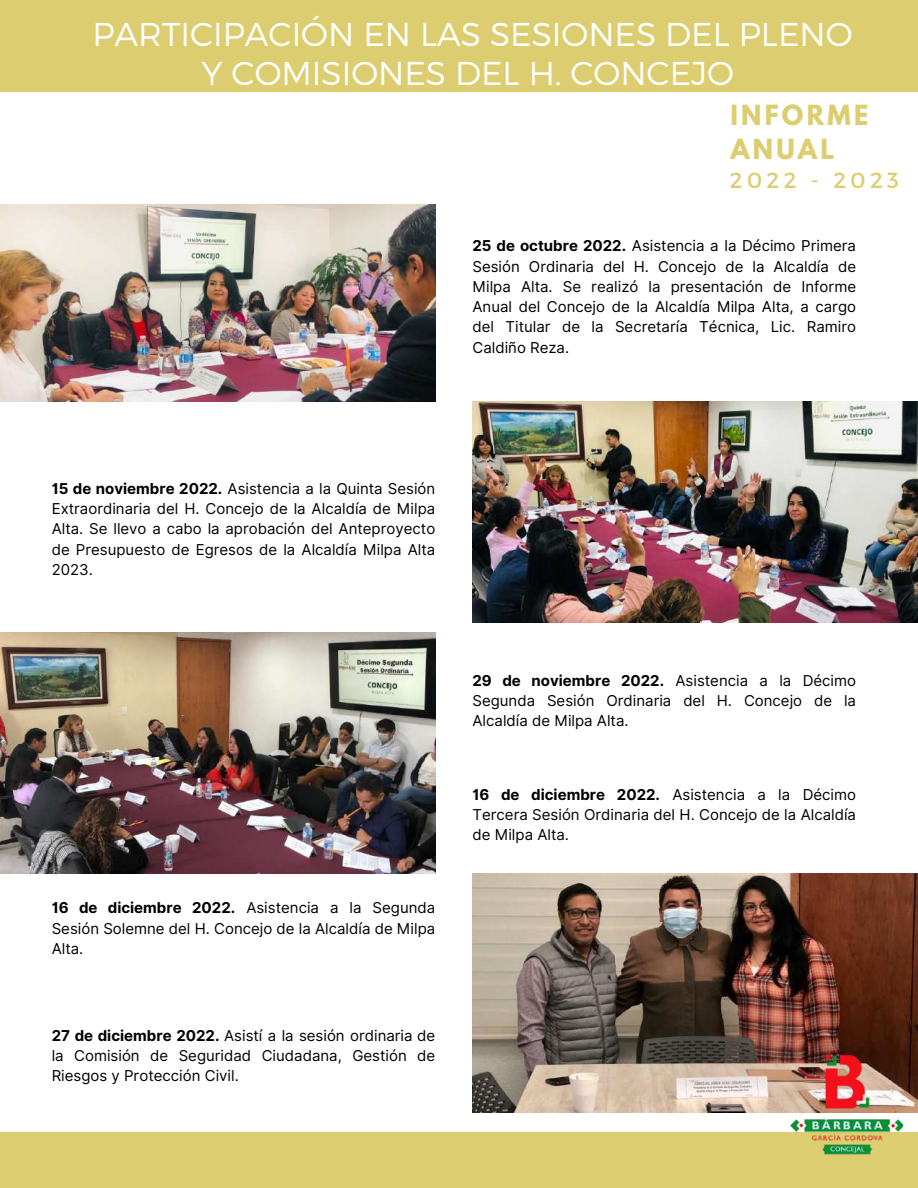
<style>
.page{position:relative;width:918px;height:1188px;background:#fff}
.page>*{position:absolute;margin:0;border:0;box-sizing:border-box;transform-origin:0 0}
.t1{font:300 33px/39.3px "Montserrat";color:#fff;text-align:center}
.t2{font:700 24.6px/33.8px "League Spartan";letter-spacing:.13em;color:#dcce70}
.t3{font:21.9px "Montserrat";letter-spacing:.2em;color:#dcce70}
.t4{font:15px/20.2px "Inter";color:#000;text-align:justify}
.s1{font-weight:700}
</style>
<div class="page">
<img style="left:0;top:205px;width:435px;height:197px">
<div style="left:0;top:0;width:918px;height:92px;background:#dcce70"></div>
<div style="left:0;top:1132px;width:918px;height:56px;background:#dcce70"></div>
<img style="left:472px;top:402px;width:446px;height:220px">
<img style="left:472px;top:873px;width:446px;height:240px">
<img style="left:787px;top:1046px;width:116px;height:109px">
<img style="left:0;top:633px;width:435px;height:241px">
<h1 class="t1" style="left:92px;top:13px;width:762px">PARTICIPACIÓN EN LAS SESIONES DEL PLENO<br>Y COMISIONES DEL H. CONCEJO</h1>
<h2 class="t2" style="left:730px;top:101px;width:139px">INFORME<br>ANUAL</h2>
<h3 class="t3" style="left:730px;top:166px;width:171px">2022 - 2023</h3>
<p class="t4" style="left:472px;top:236px;width:385px"><span class="s1">25 de octubre 2022.</span> Asistencia a la Décimo Primera Sesión Ordinaria del H. Concejo de la Alcaldía de Milpa Alta. Se realizó la presentación de Informe Anual del Concejo de la Alcaldía Milpa Alta, a cargo del Titular de la Secretaría Técnica, Lic. Ramiro Caldiño Reza.</p>
<p class="t4" style="left:52px;top:478px;width:385px"><span class="s1">15 de noviembre 2022.</span> Asistencia a la Quinta Sesión Extraordinaria del H. Concejo de la Alcaldía de Milpa Alta. Se llevo a cabo la aprobación del Anteproyecto de Presupuesto de Egresos de la Alcaldía Milpa Alta 2023.</p>
<p class="t4" style="left:52px;top:898px;width:385px"><span class="s1">16 de diciembre 2022.</span> Asistencia a la Segunda Sesión Solemne del H. Concejo de la Alcaldía de Milpa Alta.</p>
<p class="t4" style="left:52px;top:1025px;width:385px"><span class="s1">27 de diciembre 2022.</span> Asistí a la sesión ordinaria de la Comisión de Seguridad Ciudadana, Gestión de Riesgos y Protección Civil.</p>
<p class="t4" style="left:472px;top:670px;width:385px"><span class="s1">29 de noviembre 2022.</span> Asistencia a la Décimo Segunda Sesión Ordinaria del H. Concejo de la Alcaldía de Milpa Alta.</p>
<p class="t4" style="left:472px;top:784px;width:385px"><span class="s1">16 de diciembre 2022.</span> Asistencia a la Décimo Tercera Sesión Ordinaria del H. Concejo de la Alcaldía de Milpa Alta.</p>
</div>
